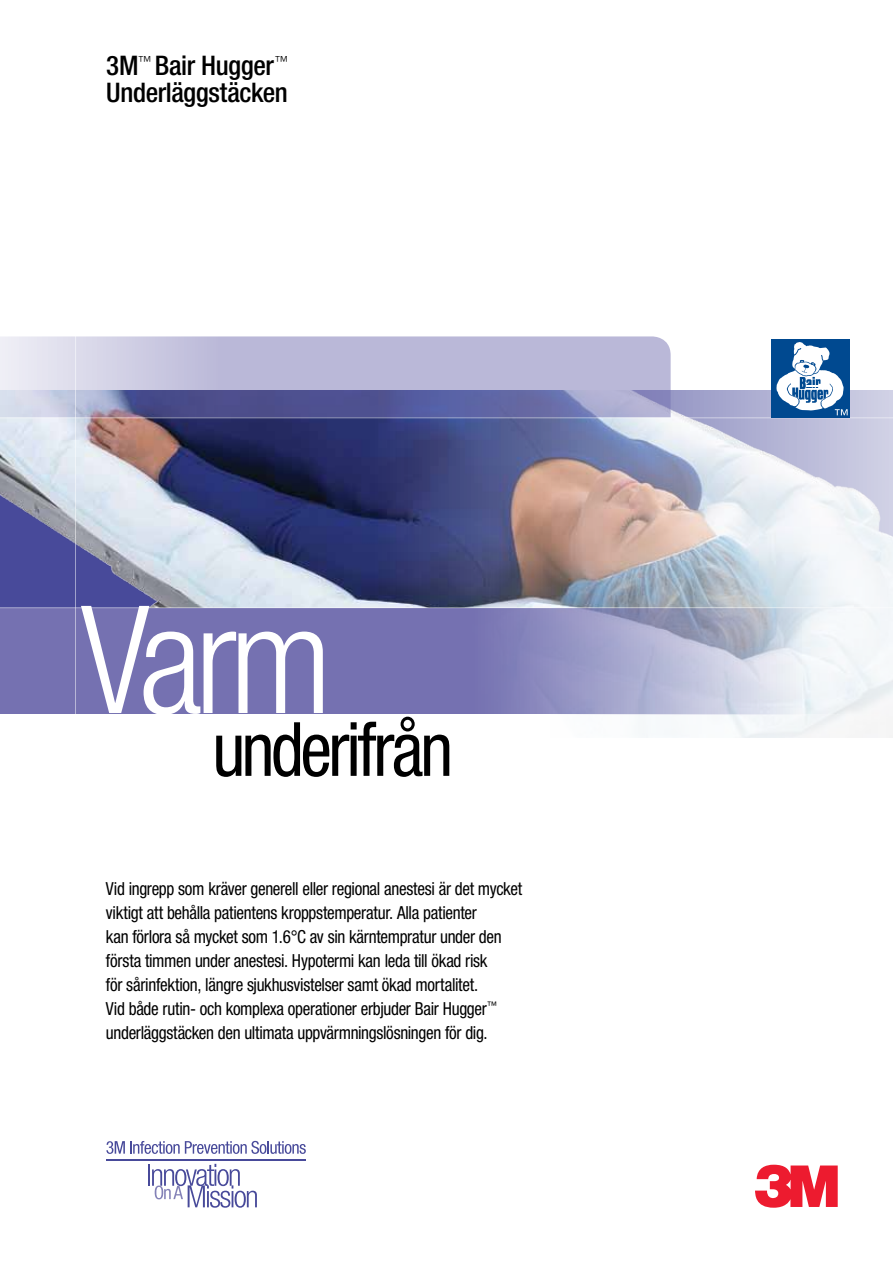
<style>
.page{position:relative;width:893px;height:1263px;background:#fff}
.page>*{position:absolute;margin:0;border:0;box-sizing:border-box;transform-origin:0 0}
.t1{font:condensed 75px "Helvetica Neue LT Std";letter-spacing:-.045em;color:#000;scale:.95 1}
.t2{font:500 condensed 27px/27px "Helvetica Neue LT Std";letter-spacing:-.015em;color:#000}
.t3{font:condensed 18px/24px "Helvetica Neue LT Std";letter-spacing:-.02em;color:#000;scale:.95 1}
</style>
<div class="page">
<svg style="left:755px;top:1165px;width:83px;height:43px"></svg>
<svg style="left:106px;top:1141px;width:200px;height:13px"></svg>
<hr style="left:148px;top:1164px;width:2px;height:22px;background:#484a9a">
<svg style="left:152px;top:1164px;width:105px;height:44px"></svg>
<hr style="left:106px;top:1159px;width:200px;height:2px;background:#484a9a">
<img style="left:0;top:390px;width:893px;height:324px">
<svg style="left:0;top:336px;width:671px;height:81px;fill:#bab8d8"></svg>
<svg style="left:0;top:608px;width:802px;height:106px;fill:#7571b1"></svg>
<hr style="left:0;top:607px;width:893px;height:1px;background:#fff">
<hr style="left:0;top:417px;width:893px;height:1px;background:#fff">
<hr style="left:75px;top:331px;width:1px;height:391px;background:#fff">
<div style="left:771px;top:339px;width:79px;height:79px;background:#004990"></div>
<svg style="left:776px;top:342px;width:72px;height:73px"></svg>
<h2 class="t2" style="left:106px;top:51px;width:184px">3M<sup>™</sup> Bair Hugger<sup>™<br></sup>Underläggstäcken</h2>
<h1 class="t1" style="left:81px;top:706px;width:394px"><sup>Varm</sup>underifrån</h1>
<p class="t3" style="left:106px;top:876px;width:440px">Vid ingrepp som kräver generell eller regional anestesi är det mycket viktigt att behålla patientens kroppstemperatur. Alla patienter<br>kan förlora så mycket som 1.6°C av sin kärntempratur under den första timmen under anestesi. Hypotermi kan leda till ökad risk<br>för sårinfektion, längre sjukhusvistelser samt ökad mortalitet.<br>Vid både rutin- och komplexa operationer erbjuder Bair Hugger<sup>™ </sup>underläggstäcken den ultimata uppvärmningslösningen för dig.</p>
</div>
